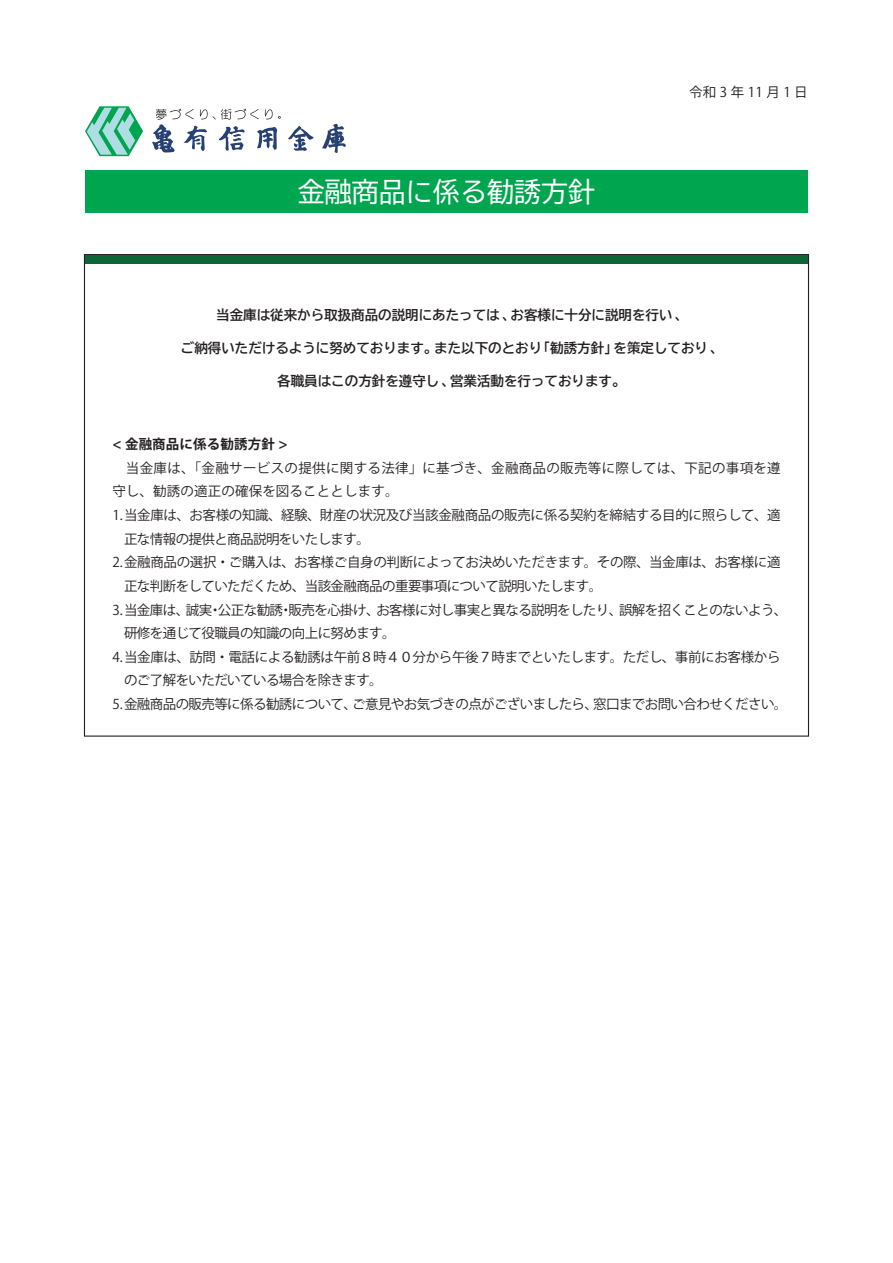
<style>
.page{position:relative;width:893px;height:1263px;background:#fff}
.page>*{position:absolute;margin:0;border:0;box-sizing:border-box;transform-origin:0 0}
.t1{font:27px "BIZ UD Gothic";color:#fff}
.t2{font:13.5px "Koz Go Pr 6 N";letter-spacing:-.045em;color:#231f20}
.t3{font:13.5px/23.7px "Koz Go Pr 6 N";letter-spacing:.01em;color:#231f20}
.t4{font:13.5px "Koz Go Pr 6 N";letter-spacing:-.025em;color:#231f20}
.t5{font:13.5px "BIZ UD Gothic Bold";color:#231f20}
.t6{font:700 13.5px "Koz Go Pr 6 N";letter-spacing:.01em;color:#231f20}
.t7{font:13.5px "Koz Go Pr 6 N";letter-spacing:.26em;color:#231f20}
</style>
<div class="page">
<svg style="left:84px;top:254px;width:725px;height:483px"></svg>
<div style="left:85px;top:170px;width:723px;height:43px;background:#00a54f"></div>
<div style="left:85px;top:255px;width:723px;height:9px;background:#0c6638"></div>
<svg style="left:288px;top:126px;width:26px;height:25px"></svg>
<svg style="left:322px;top:124px;width:24px;height:29px"></svg>
<svg style="left:85px;top:106px;width:58px;height:50px"></svg>
<svg style="left:152px;top:109px;width:129px;height:44px"></svg>
<h1 class="t1" style="left:298px;top:178px;width:298px">金融商品に係る勧誘方針</h1>
<p class="t7" style="left:689px;top:84px;width:120px">令和3年11月1日</p>
<p class="t5" style="left:216px;top:308px;width:473px">当金庫は従来から取扱商品の説明にあたっては、お客様に十分に説明を行い、</p>
<p class="t5" style="left:181px;top:341px;width:544px">ご納得いただけるように努めております。また以下のとおり「勧誘方針」を策定しており、</p>
<p class="t5" style="left:277px;top:374px;width:350px">各職員はこの方針を遵守し、営業活動を行っております。</p>
<p class="t6" style="left:112px;top:436px;width:177px">&lt; 金融商品に係る勧誘方針 &gt;</p>
<p class="t3" style="left:112px;top:456px;width:670px;text-indent:14px">当金庫は、「金融サービスの提供に関する法律」に基づき、金融商品の販売等に際しては、下記の事項を遵守し、勧誘の適正の確保を図ることとします。<br>1.当金庫は、お客様の知識、経験、財産の状況及び当該金融商品の販売に係る契約を締結する目的に照らして、適</p>
<p class="t4" style="left:112px;top:555px;width:670px">2.金融商品の選択・ご購入は、お客様ご自身の判断によってお決めいただきます。その際、当金庫は、お客様に適</p>
<p class="t2" style="left:112px;top:602px;width:677px">3.当金庫は、誠実・公正な勧誘・販売を心掛け、お客様に対し事実と異なる説明をしたり、誤解を招くことのないよう、</p>
<p class="t4" style="left:112px;top:649px;width:670px">4.当金庫は、訪問・電話による勧誘は午前８時４０分から午後７時までといたします。ただし、事前にお客様から</p>
<p class="t2" style="left:112px;top:696px;width:677px">5.金融商品の販売等に係る勧誘について、ご意見やお気づきの点がございましたら、窓口までお問い合わせください。</p>
<p class="t2" style="left:124px;top:531px;width:247px">正な情報の提供と商品説明をいたします。</p>
<p class="t2" style="left:124px;top:578px;width:480px">正な判断をしていただくため、当該金融商品の重要事項について説明いたします。</p>
<p class="t2" style="left:124px;top:626px;width:273px">研修を通じて役職員の知識の向上に努めます。</p>
<p class="t2" style="left:124px;top:673px;width:260px">のご了解をいただいている場合を除きます。</p>
</div>
